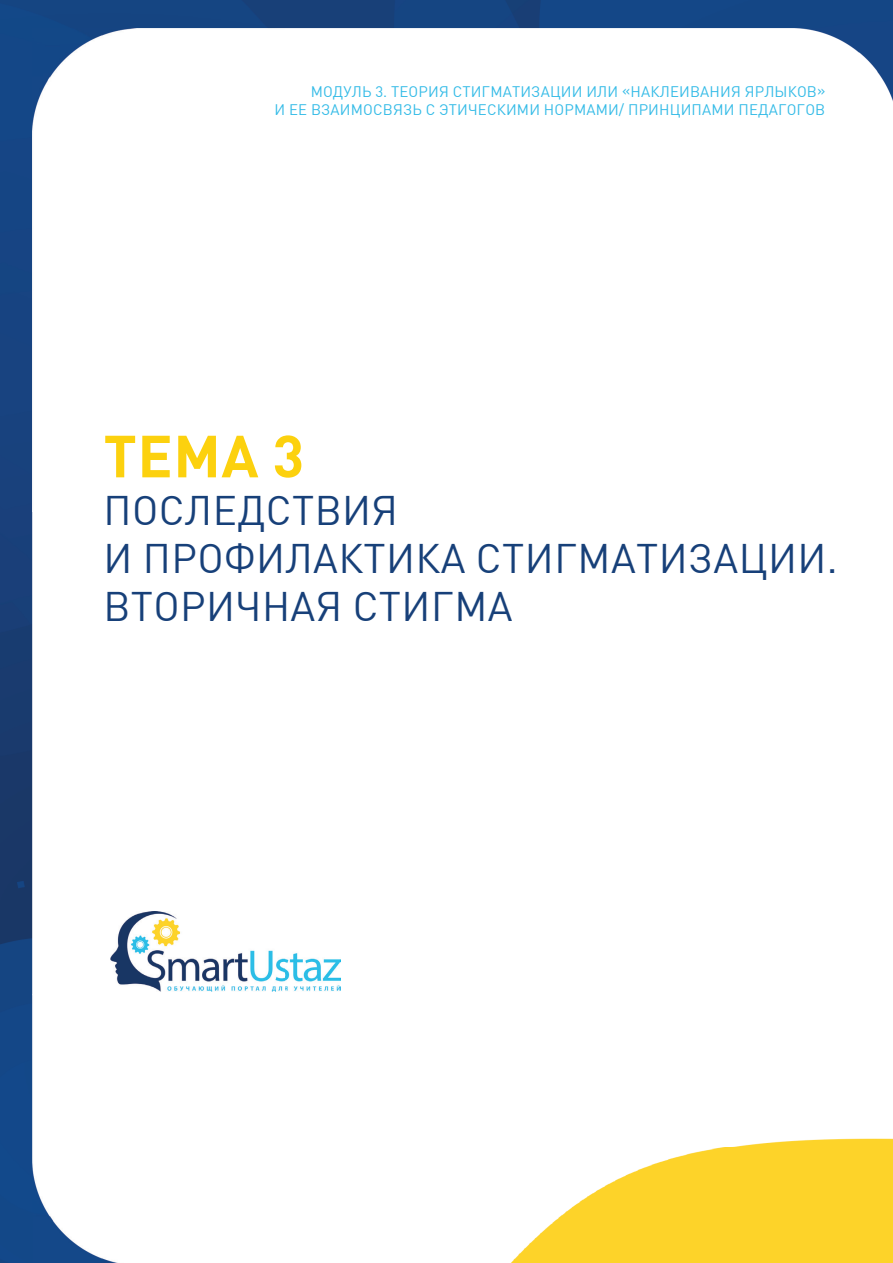
<style>
.page{position:relative;width:893px;height:1263px;background:#fff}
.page>*{position:absolute;margin:0;border:0;box-sizing:border-box;transform-origin:0 0}
.t1{font:700 58.35px "DIN Pro";color:#fcd10e}
.t2{font:40.5px/48px "DIN Pro";letter-spacing:.01em;color:#174079}
.t3{font:15px/18px "DIN Pro";letter-spacing:.01em;color:#34bbe7;text-align:right}
</style>
<div class="page">
<img style="left:284px;top:0;width:609px;height:29px">
<img style="left:0;top:0;width:284px;height:52px">
<img style="left:0;top:52px;width:32px;height:1211px">
<img style="left:805px;top:29px;width:88px;height:72px">
<img style="left:32px;top:29px;width:252px;height:1234px">
<img style="left:90px;top:1210px;width:5px;height:18px">
<img style="left:100px;top:1228px;width:35px;height:1px">
<img style="left:511px;top:1138px;width:382px;height:125px">
<img style="left:892px;top:1147px;width:1px;height:116px">
<img style="left:111px;top:911px;width:229px;height:81px">
<p class="t3" style="left:274px;top:81px;width:552px">МОДУЛЬ 3. ТЕОРИЯ СТИГМАТИЗАЦИИ ИЛИ «НАКЛЕИВАНИЯ ЯРЛЫКОВ»<br>И ЕЕ ВЗАИМОСВЯЗЬ С ЭТИЧЕСКИМИ НОРМАМИ/ ПРИНЦИПАМИ ПЕДАГОГОВ</p>
<h1 class="t1" style="left:104px;top:408px;width:202px">ТЕМА 3</h1>
<h2 class="t2" style="left:103px;top:483px;width:736px">ПОСЛЕДСТВИЯ<br>И ПРОФИЛАКТИКА СТИГМАТИЗАЦИИ.<br>ВТОРИЧНАЯ СТИГМА</h2>
</div>
